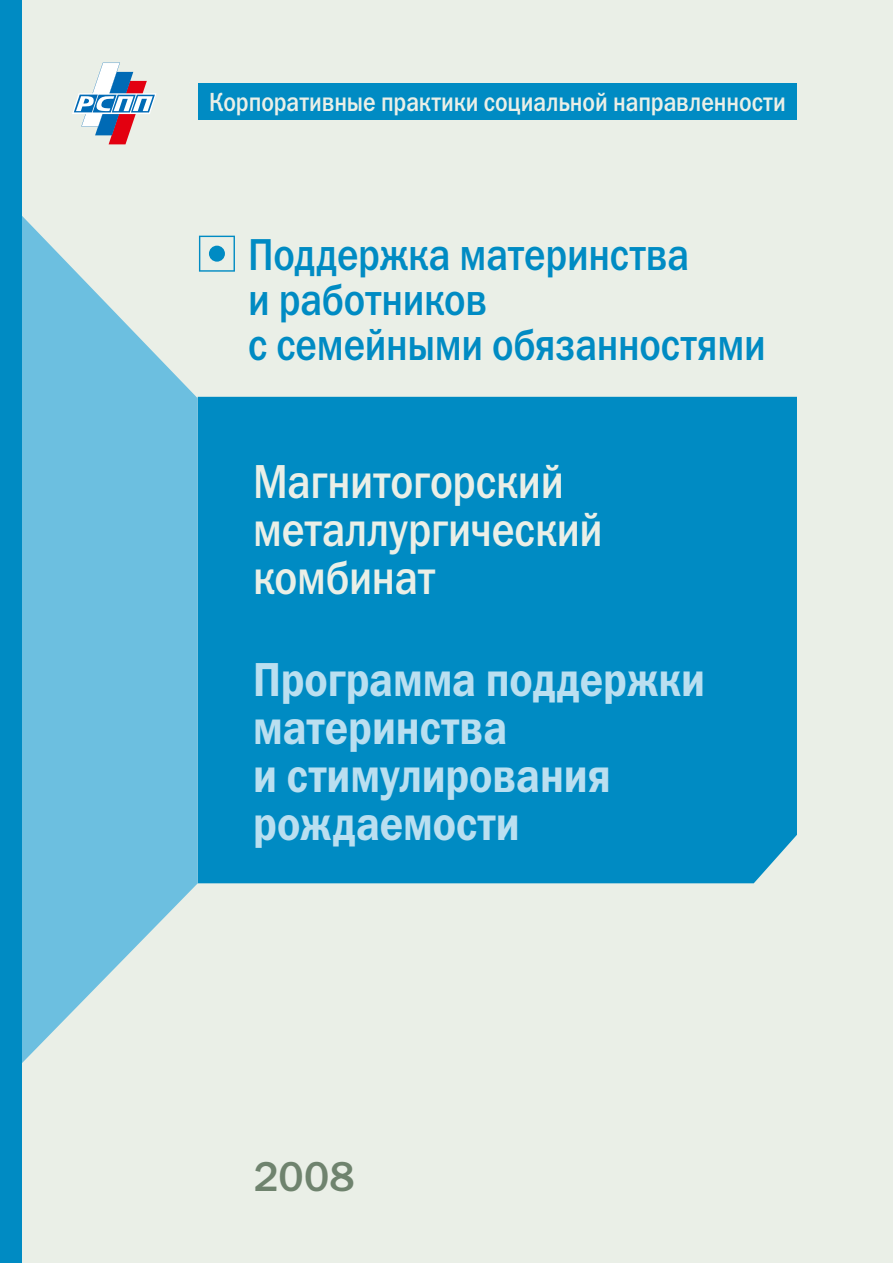
<style>
.page{position:relative;width:893px;height:1263px;background:#eaefe7}
.page>*{position:absolute;margin:0;border:0;box-sizing:border-box;transform-origin:0 0}
.t1{font:48px/48px "Franklin Gothic Demi C";letter-spacing:-.005em;color:#badff0;scale:.85 1}
.t2{font:48px/48px "Franklin Gothic Medium C";letter-spacing:-.005em;color:#eaefe7;scale:.85 1}
.t3{font:45px/45px "Franklin Gothic Medium C";letter-spacing:-.01em;color:#008bc3;scale:.85 1}
.t4{font:42px "Franklin Gothic Medium C";color:#6f836e}
.t5{font:26.4px "Franklin Gothic Medium C";letter-spacing:-.005em;color:#eaefe7;scale:.85 1}
</style>
<div class="page">
<svg style="left:72px;top:63px;width:84px;height:81px"></svg>
<div style="left:199px;top:83px;width:598px;height:36px;background:#008bc3"></div>
<svg style="left:199px;top:236px;width:36px;height:36px"></svg>
<div style="left:209px;top:246px;width:16px;height:16px;background:#008bc3;border-radius:50%"></div>
<div style="left:198px;top:397px;width:599px;height:486px;background:#008bc3"></div>
<svg style="left:22px;top:216px;width:176px;height:847px;fill:#6cbfe0"></svg>
<div style="left:0;top:0;width:22px;height:1263px;background:#008bc3"></div>
<p class="t5" style="left:209px;top:87px;width:680px">Корпоративные практики социальной направленности</p>
<p class="t3" style="left:248px;top:232px;width:610px">Поддержка материнства<br>и работников<br>с семейными обязанностями</p>
<p class="t2" style="left:253px;top:457px;width:413px">Магнитогорский металлургический комбинат</p>
<p class="t1" style="left:253px;top:655px;width:533px">Программа поддержки материнства<br>и стимулирования рождаемости</p>
<p class="t4" style="left:253px;top:1153px;width:103px">2008</p>
</div>
